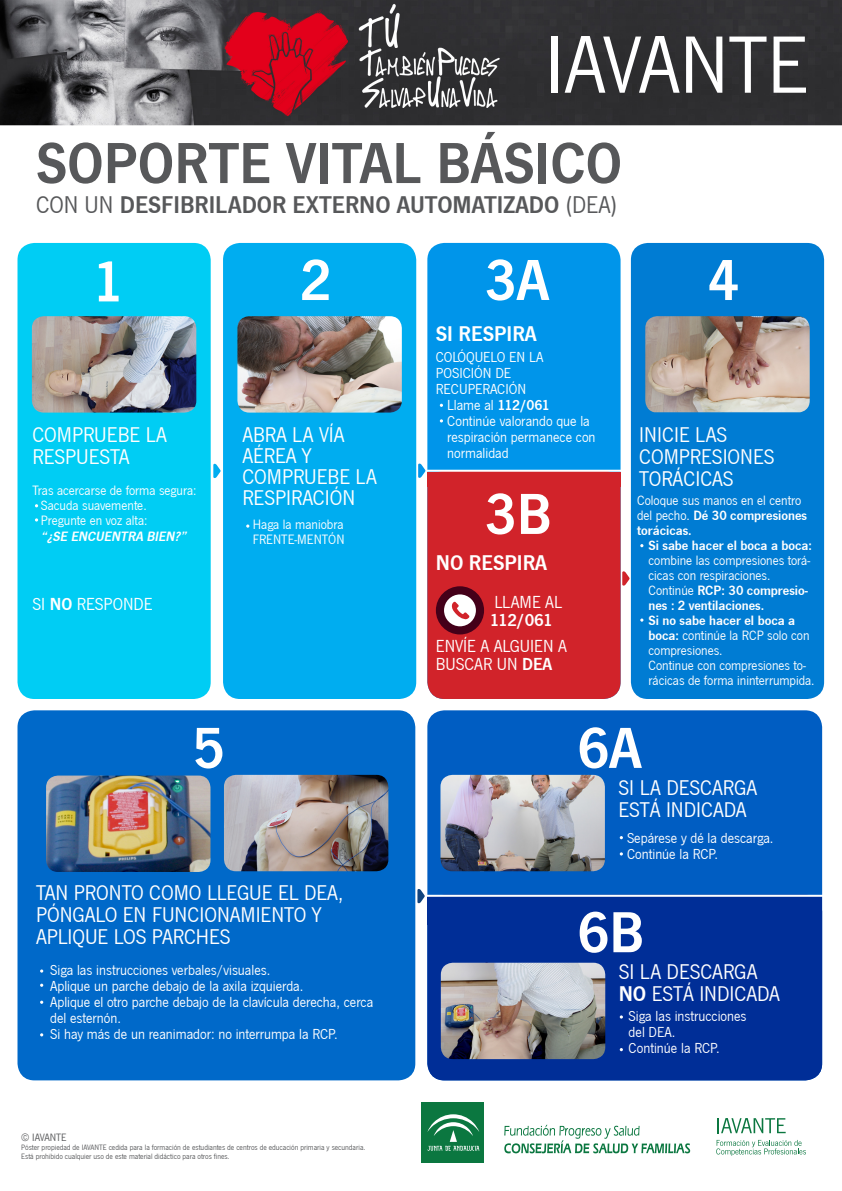
<style>
.page{position:relative;width:842px;height:1191px;background:#fff}
.page>*{position:absolute;margin:0;border:0;box-sizing:border-box;transform-origin:0 0}
.t1{font:60px "News Got T Dem";color:#57585a}
.t2{font:60px "News Got T Dem";color:#fff}
.t3{font:25px "News Got T Dem";color:#57585a}
.t4{font:22px/22px "News Got T";color:#fff}
.t5{font:22px "News Got T Dem";color:#fff}
.t6{font:18px "News Got T";color:#fff}
.t7{font:18px "News Got T Dem";letter-spacing:-.04em;color:#fff}
.t8{font:15px/16px "News Got T";color:#fff}
.t9{font:14px/15px "News Got T";color:#fff}
.t10{font:14px/15px "News Got T Dem";color:#fff}
.t11{font:italic 14px "News Got T Dem";color:#fff}
.t12{font:11px "News Got T";color:#57585a}
.t13{font:8px "News Got T";color:#57585a}
.s1{font-family:"News Got T"}
.s2{font-family:"News Got T Dem"}
</style>
<div class="page">
<div style="left:427px;top:243px;width:193px;height:456px;background:#0095ea;border-radius:17px"></div>
<div style="left:18px;top:710px;width:397px;height:370px;background:#0069c9;border-radius:17px"></div>
<div style="left:223px;top:243px;width:193px;height:456px;background:#00adf0;border-radius:17px"></div>
<div style="left:631px;top:243px;width:193px;height:456px;background:#007cd3;border-radius:17px"></div>
<div style="left:427px;top:710px;width:395px;height:370px;background:#005dc2;border-radius:17px"></div>
<div style="left:18px;top:243px;width:193px;height:456px;background:#00cdf4;border-radius:17px"></div>
<div style="left:427px;top:471px;width:193px;height:228px;background:#d1232a;border-radius:17px"></div>
<div style="left:427px;top:894px;width:395px;height:186px;background:#002e97;border-radius:17px"></div>
<div style="left:427px;top:895px;width:395px;height:29px;background:#002e97"></div>
<svg style="left:213px;top:464px;width:8px;height:14px"></svg>
<div style="left:421px;top:1101px;width:63px;height:61px;background:#0b7740"></div>
<svg style="left:427px;top:1114px;width:52px;height:36px"></svg>
<svg style="left:504px;top:1124px;width:186px;height:29px"></svg>
<svg style="left:718px;top:1118px;width:68px;height:15px"></svg>
<svg style="left:716px;top:1140px;width:90px;height:15px"></svg>
<img style="left:0;top:0;width:842px;height:126px">
<div style="left:552px;top:37px;width:6px;height:56px;background:#fff"></div>
<svg style="left:565px;top:36px;width:115px;height:57px"></svg>
<svg style="left:686px;top:37px;width:36px;height:56px"></svg>
<svg style="left:729px;top:37px;width:37px;height:56px"></svg>
<svg style="left:773px;top:37px;width:33px;height:56px"></svg>
<img style="left:32px;top:316px;width:164px;height:96px">
<img style="left:237px;top:316px;width:165px;height:96px">
<svg style="left:418px;top:463px;width:7px;height:15px"></svg>
<img style="left:645px;top:316px;width:165px;height:96px">
<img style="left:224px;top:775px;width:164px;height:96px">
<img style="left:440px;top:775px;width:165px;height:96px">
<img style="left:441px;top:962px;width:164px;height:97px">
<img style="left:46px;top:775px;width:164px;height:97px">
<div style="left:436px;top:586px;width:48px;height:48px;background:#450019;border-radius:50%"></div>
<div style="left:439px;top:589px;width:42px;height:43px;background:#231f20;opacity:.08"></div>
<div style="left:444px;top:594px;width:32px;height:32px;background:#fff;border-radius:50%"></div>
<svg style="left:452px;top:601px;width:17px;height:18px"></svg>
<svg style="left:622px;top:571px;width:7px;height:14px"></svg>
<svg style="left:417px;top:889px;width:8px;height:14px"></svg>
<hr style="left:427px;top:470px;width:199px;height:2px;background:#fff">
<div style="left:427px;top:471px;width:194px;height:15px;background:#d1232a"></div>
<hr style="left:427px;top:894px;width:400px;height:2px;background:#fff">
<p class="t1" style="left:36px;top:123px;width:588px">SOPORTE VITAL BÁSICO</p>
<p class="t3" style="left:36px;top:188px;width:583px"><span class="s1">CON UN</span> DESFIBRILADOR EXTERNO AUTOMATIZADO <span class="s1">(DEA)</span></p>
<p class="t2" style="left:485px;top:240px;width:66px">3A</p>
<p class="t2" style="left:92px;top:241px;width:33px">1</p>
<p class="t2" style="left:300px;top:240px;width:33px">2</p>
<p class="t2" style="left:707px;top:240px;width:33px">4</p>
<p class="t4" style="left:32px;top:422px;width:136px">COMPRUEBE LA</p>
<p class="t4" style="left:32px;top:444px;width:99px">RESPUESTA</p>
<p class="t9" style="left:32px;top:482px;width:166px">Tras acercarse de forma segura:</p>
<p class="t9" style="left:41px;top:497px;width:107px">Sacuda suavemente.</p>
<p class="t9" style="left:41px;top:512px;width:108px">Pregunte en voz alta:</p>
<p class="t11" style="left:41px;top:527px;width:150px">“¿SE ENCUENTRA BIEN?”</p>
<p class="t6" style="left:32px;top:592px;width:121px">SI <span class="s2">NO</span> RESPONDE</p>
<p class="t4" style="left:242px;top:422px;width:103px">ABRA LA VÍA</p>
<p class="t4" style="left:242px;top:443px;width:71px">AÉREA Y</p>
<p class="t4" style="left:242px;top:465px;width:136px;line-height:21px">COMPRUEBE LA<br>RESPIRACIÓN</p>
<p class="t9" style="left:253px;top:516px;width:92px">Haga la maniobra</p>
<p class="t9" style="left:253px;top:531px;width:93px">FRENTE-MENTÓN</p>
<p class="t5" style="left:436px;top:319px;width:102px">SI RESPIRA</p>
<p class="t8" style="left:436px;top:348px;width:109px">COLÓQUELO EN LA</p>
<p class="t8" style="left:436px;top:364px;width:77px">POSICIÓN DE</p>
<p class="t8" style="left:436px;top:380px;width:92px">RECUPERACIÓN</p>
<p class="t8" style="left:447px;top:396px;width:104px">Llame al <span class="s2">112/061</span></p>
<p class="t8" style="left:447px;top:412px;width:150px">Continúe valorando que la respiración permanece con normalidad</p>
<p class="t2" style="left:485px;top:473px;width:68px">3B</p>
<p class="t5" style="left:436px;top:547px;width:113px">NO RESPIRA</p>
<p class="t6" style="left:494px;top:590px;width:69px">LLAME AL</p>
<p class="t7" style="left:490px;top:608px;width:64px">112/061</p>
<p class="t6" style="left:436px;top:634px;width:132px">ENVÍE A ALGUIEN A</p>
<p class="t6" style="left:436px;top:652px;width:118px">BUSCAR UN <span class="s2">DEA</span></p>
<p class="t4" style="left:639px;top:422px;width:89px">INICIE LAS</p>
<p class="t4" style="left:639px;top:444px;width:137px">COMPRESIONES</p>
<p class="t4" style="left:639px;top:466px;width:96px">TORÁCICAS</p>
<p class="t9" style="left:637px;top:492px;width:171px">Coloque sus manos en el centro del pecho. <span class="s2">Dé 30 compresiones torácicas.</span></p>
<p class="t9" style="left:648px;top:537px;width:165px"><span class="s2">Si sabe hacer el boca a boca: </span>combine las compresiones torá- cicas con respiraciones.</p>
<p class="t10" style="left:648px;top:582px;width:161px"><span class="s1">Continúe</span> RCP: 30 compresio&shy;nes : 2 ventilaciones.</p>
<p class="t9" style="left:648px;top:612px;width:163px"><span class="s2">Si no sabe hacer el boca a boca:</span> continúe la RCP solo con compresiones.</p>
<p class="t9" style="left:648px;top:657px;width:168px">Continue con compresiones to&shy;rácicas de forma ininterrumpida.</p>
<p class="t2" style="left:193px;top:707px;width:33px">5</p>
<p class="t2" style="left:577px;top:707px;width:66px">6A</p>
<p class="t4" style="left:618px;top:776px;width:140px">SI LA DESCARGA<br>ESTÁ INDICADA</p>
<p class="t4" style="left:36px;top:880px;width:309px">TAN PRONTO COMO LLEGUE EL DEA,</p>
<p class="t4" style="left:36px;top:902px;width:287px">PÓNGALO EN FUNCIONAMIENTO Y</p>
<p class="t4" style="left:36px;top:924px;width:196px">APLIQUE LOS PARCHES</p>
<p class="t8" style="left:50px;top:961px;width:222px">Siga las instrucciones verbales/visuales.</p>
<p class="t8" style="left:50px;top:977px;width:255px">Aplique un parche debajo de la axila izquierda.</p>
<p class="t8" style="left:50px;top:993px;width:325px">Aplique el otro parche debajo de la clavícula derecha, cerca del esternón.</p>
<p class="t8" style="left:50px;top:1025px;width:289px">Si hay más de un reanimador: no interrumpa la RCP.</p>
<p class="t12" style="left:21px;top:1130px;width:47px">© IAVANTE</p>
<p class="t13" style="left:21px;top:1142px;width:346px">Póster propiedad de IAVANTE cedida para la formación de estudiantes de centros de educación primaria y secundaria.</p>
<p class="t13" style="left:21px;top:1151px;width:210px">Está prohibido cualquier uso de este material didáctico para otros fines.</p>
<p class="t8" style="left:627px;top:829px;width:148px">Sepárese y dé la descarga.</p>
<p class="t8" style="left:627px;top:845px;width:92px">Continúe la RCP.</p>
<p class="t2" style="left:577px;top:892px;width:68px">6B</p>
<p class="t4" style="left:619px;top:960px;width:162px">SI LA DESCARGA<br><span class="s2">NO</span> ESTÁ INDICADA</p>
<p class="t8" style="left:629px;top:1007px;width:119px">Siga las instrucciones</p>
<p class="t8" style="left:629px;top:1023px;width:48px">del DEA.</p>
<p class="t8" style="left:629px;top:1039px;width:92px">Continúe la RCP.</p>
</div>
